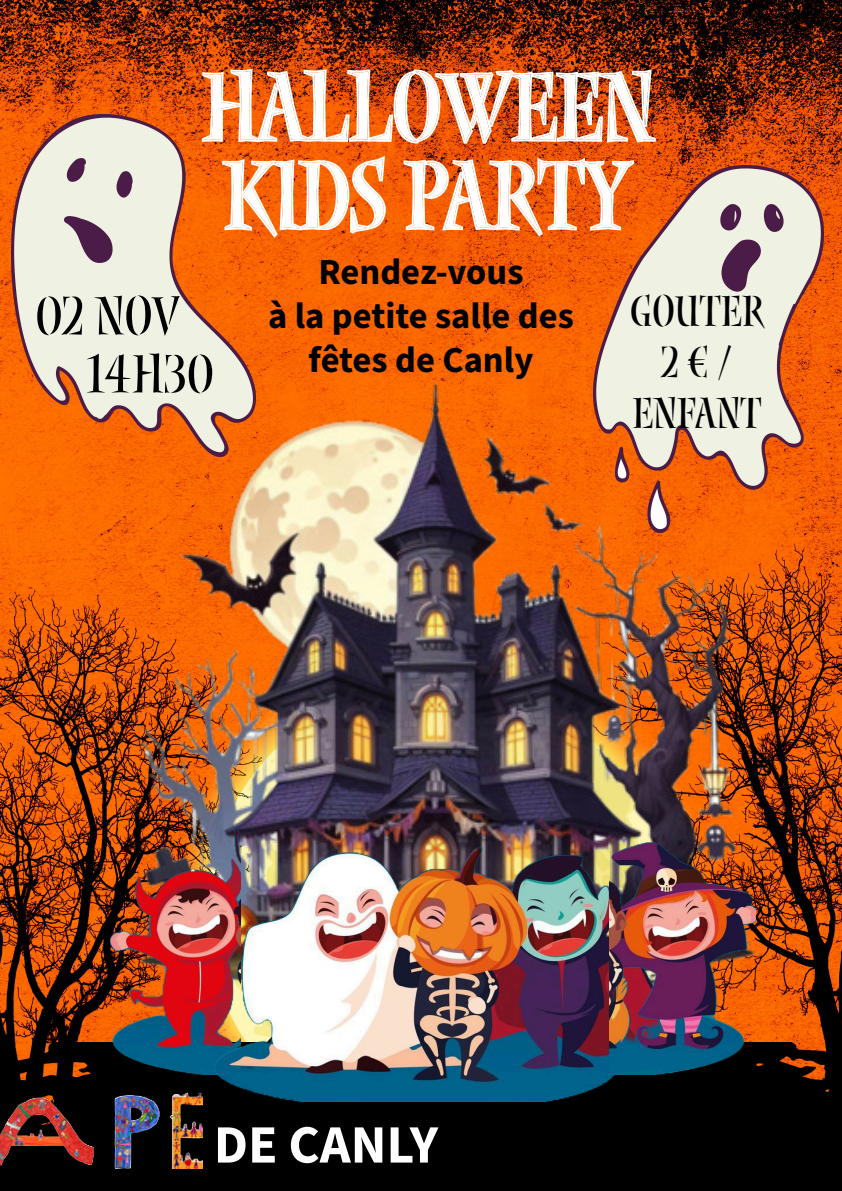
<style>
.page{position:relative;width:842px;height:1191px;background:#fff}
.page>*{position:absolute;margin:0;border:0;box-sizing:border-box;transform-origin:0 0}
.t1{font:91.8px/88.4px "Nyx Std";color:#fff}
.t2{font:700 53.9px "Source Sans 3";color:#fff}
.t3{font:52.4px/58.1px "Nyx Std";color:#000}
.t4{font:42.3px/50.8px "Nyx Std";color:#000;text-align:center}
.t5{font:700 36.6px/43.9px "Source Sans 3";color:#000;text-align:center}
</style>
<div class="page">
<img style="left:0;top:0;width:842px;height:1191px">
<img style="left:113px;top:365px;width:650px;height:650px">
<svg style="left:202px;top:69px;width:454px;height:75px;background:#d46a34"></svg>
<svg style="left:256px;top:156px;width:378px;height:82px;background:#f0742b"></svg>
<img style="left:12px;top:114px;width:244px;height:342px">
<img style="left:594px;top:165px;width:229px;height:367px">
<div style="left:0;top:1042px;width:842px;height:119px;background:#000"></div>
<img style="left:110px;top:800px;width:130px;height:274px">
<img style="left:214px;top:843px;width:468px;height:258px">
<img style="left:609px;top:800px;width:146px;height:274px">
<img style="left:0;top:1091px;width:202px;height:77px">
<h1 class="t1" style="left:203px;top:67px;width:453px">HALLOWEEN<br>KIDS PARTY</h1>
<p class="t5" style="left:268px;top:250px;width:307px">Rendez-vous<br>à la petite salle des fêtes de Canly</p>
<h3 class="t3" style="left:86px;top:289px;width:129px;text-indent:-50px">02 NOV<br>14H30</h3>
<p class="t4" style="left:630px;top:288px;width:136px">GOUTER<br>2 € /<br>ENFANT</p>
<h2 class="t2" style="left:214px;top:1109px;width:226px">DE CANLY</h2>
</div>
